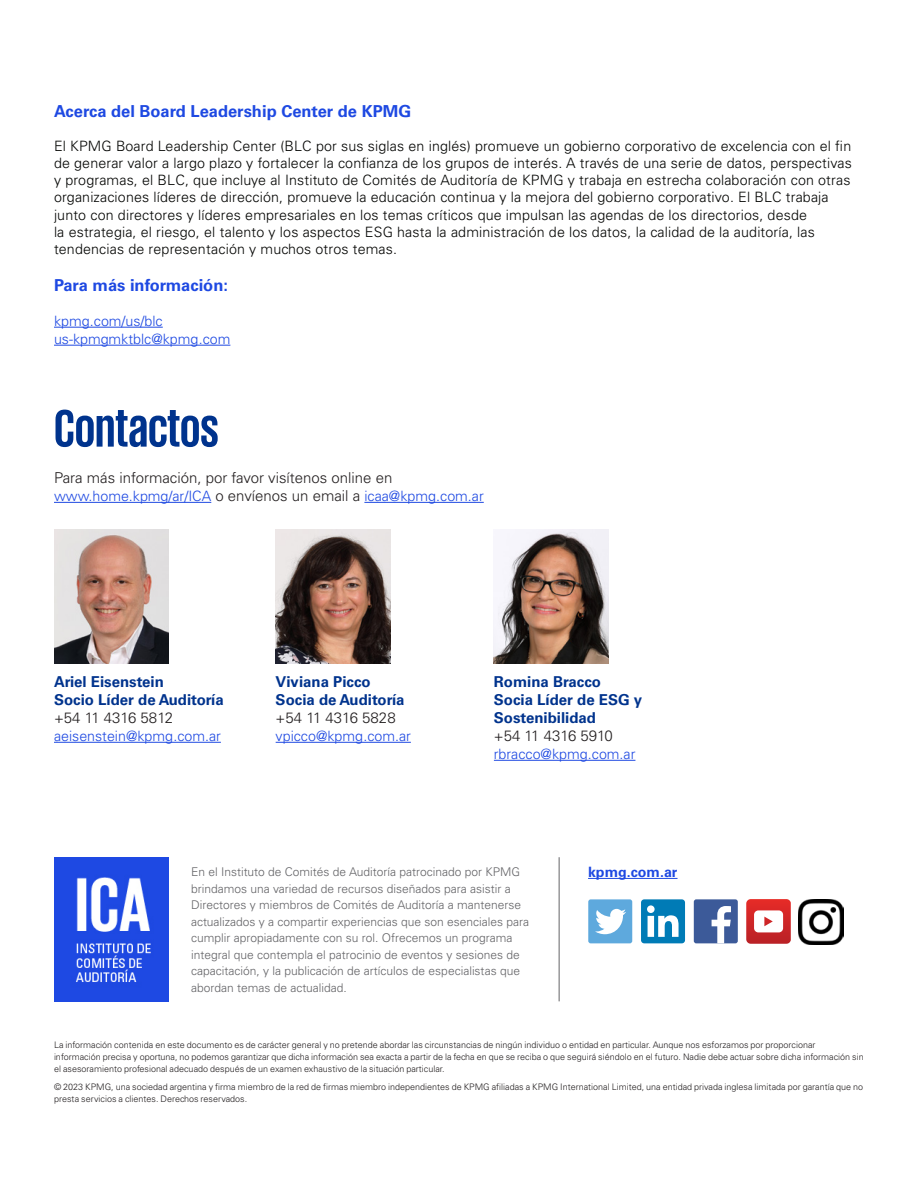
<style>
.page{position:relative;width:918px;height:1188px;background:#fff}
.page>*{position:absolute;margin:0;border:0;box-sizing:border-box;transform-origin:0 0}
.t1{font:700 54px "KPMG";letter-spacing:-.005em;color:#00338d}
.t2{font:700 16.5px "Univers LT Std";color:#1e49e2}
.t3{font:700 15px/18px "Univers LT Std";color:#00338d}
.t4{font:300 15px "Univers LT Std";color:#231f20}
.t5{font:300 14.25px/17.1px "Univers LT Std";letter-spacing:.01em;color:#040503}
.t6{font:300 14.25px/18px "Univers LT Std";color:#1e49e2}
.t7{font:700 14.25px "Univers LT Std";color:#1e49e2}
.t8{font:300 12px/16.5px "Univers LT Std";color:#636366}
.t9{font:300 9px/12px "Univers LT Std";color:#231f20}
.s1{font-size:15px;color:#231f20}
</style>
<div class="page">
<hr style="left:588px;top:878px;width:90px;height:1px;background:#1e49e2">
<div style="left:641px;top:899px;width:44px;height:44px;background:#007bb6;border-radius:3px"></div>
<svg style="left:647px;top:905px;width:32px;height:32px"></svg>
<div style="left:694px;top:899px;width:44px;height:44px;background:#3c5a99;border-radius:2px"></div>
<svg style="left:712px;top:906px;width:19px;height:37px"></svg>
<svg style="left:746px;top:899px;width:45px;height:45px"></svg>
<div style="left:588px;top:899px;width:44px;height:44px;background:#5ea9dd;border-radius:2px"></div>
<svg style="left:595px;top:909px;width:31px;height:25px"></svg>
<img style="left:799px;top:899px;width:45px;height:45px">
<hr style="left:54px;top:742px;width:167px;height:1px;background:#1e49e2">
<img style="left:54px;top:530px;width:115px;height:134px">
<img style="left:276px;top:530px;width:114px;height:134px">
<img style="left:494px;top:530px;width:114px;height:134px">
<hr style="left:276px;top:742px;width:135px;height:1px;background:#1e49e2">
<hr style="left:494px;top:760px;width:141px;height:1px;background:#1e49e2">
<hr style="left:54px;top:502px;width:157px;height:1px;background:#1e49e2">
<hr style="left:364px;top:502px;width:120px;height:1px;background:#1e49e2">
<img style="left:54px;top:857px;width:115px;height:144px">
<hr style="left:559px;top:857px;width:1px;height:144px;background:#636366">
<hr style="left:54px;top:327px;width:109px;height:1px;background:#1e49e2">
<hr style="left:54px;top:345px;width:176px;height:1px;background:#1e49e2">
<p class="t2" style="left:54px;top:101px;width:359px">Acerca del Board Leadership Center de KPMG</p>
<p class="t5" style="left:54px;top:138px;width:799px">El KPMG Board Leadership Center (BLC por sus siglas en inglés) promueve un gobierno corporativo de excelencia con el fin de generar valor a largo plazo y fortalecer la confianza de los grupos de interés. A través de una serie de datos, perspectivas y programas, el BLC, que incluye al Instituto de Comités de Auditoría de KPMG y trabaja en estrecha colaboración con otras organizaciones líderes de dirección, promueve la educación continua y la mejora del gobierno corporativo. El BLC trabaja junto con directores y líderes empresariales en los temas críticos que impulsan las agendas de los directorios, desde<br>la estrategia, el riesgo, el talento y los aspectos ESG hasta la administración de los datos, la calidad de la auditoría, las tendencias de representación y muchos otros temas.</p>
<p class="t2" style="left:54px;top:275px;width:176px">Para más información:</p>
<p class="t6" style="left:54px;top:312px;width:178px">kpmg.com/us/blc us-kpmgmktblc@kpmg.com</p>
<h1 class="t1" style="left:54px;top:401px;width:166px">Contactos</h1>
<p class="t4" style="left:54px;top:469px;width:340px">Para más información, por favor visítenos online en</p>
<p class="t6" style="left:54px;top:487px;width:431px">www.home.kpmg/ar/ICA <span class="s1">o envíenos un email a</span> icaa@kpmg.com.ar</p>
<p class="t3" style="left:54px;top:673px;width:171px">Ariel Eisenstein<br>Socio Líder de Auditoría</p>
<p class="t4" style="left:54px;top:709px;width:121px">+54 11 4316 5812</p>
<p class="t6" style="left:54px;top:727px;width:168px">aeisenstein@kpmg.com.ar</p>
<p class="t3" style="left:276px;top:673px;width:130px">Viviana Picco<br>Socia de Auditoría</p>
<p class="t4" style="left:276px;top:709px;width:122px">+54 11 4316 5828</p>
<p class="t6" style="left:276px;top:727px;width:137px">vpicco@kpmg.com.ar</p>
<p class="t3" style="left:494px;top:673px;width:150px">Romina Bracco<br>Socia Líder de ESG y<br>Sostenibilidad</p>
<p class="t4" style="left:494px;top:727px;width:120px">+54 11 4316 5910</p>
<p class="t6" style="left:494px;top:745px;width:143px">rbracco@kpmg.com.ar</p>
<p class="t8" style="left:191px;top:864px;width:340px">En el Instituto de Comités de Auditoría patrocinado por KPMG brindamos una variedad de recursos diseñados para asistir a Directores y miembros de Comités de Auditoría a mantenerse actualizados y a compartir experiencias que son esenciales para cumplir apropiadamente con su rol. Ofrecemos un programa integral que contempla el patrocinio de eventos y sesiones de capacitación, y la publicación de artículos de especialistas que abordan temas de actualidad.</p>
<p class="t7" style="left:588px;top:864px;width:91px">kpmg.com.ar</p>
<p class="t9" style="left:54px;top:1039px;width:811px">La información contenida en este documento es de carácter general y no pretende abordar las circunstancias de ningún individuo o entidad en particular. Aunque nos esforzamos por proporcionar información precisa y oportuna, no podemos garantizar que dicha información sea exacta a partir de la fecha en que se reciba o que seguirá siéndolo en el futuro. Nadie debe actuar sobre dicha información sin el asesoramiento profesional adecuado después de un examen exhaustivo de la situación particular.</p>
<p class="t9" style="left:54px;top:1081px;width:811px">© 2023 KPMG, una sociedad argentina y firma miembro de la red de firmas miembro independientes de KPMG afiliadas a KPMG International Limited, una entidad privada inglesa limitada por garantía que no presta servicios a clientes. Derechos reservados.</p>
</div>
